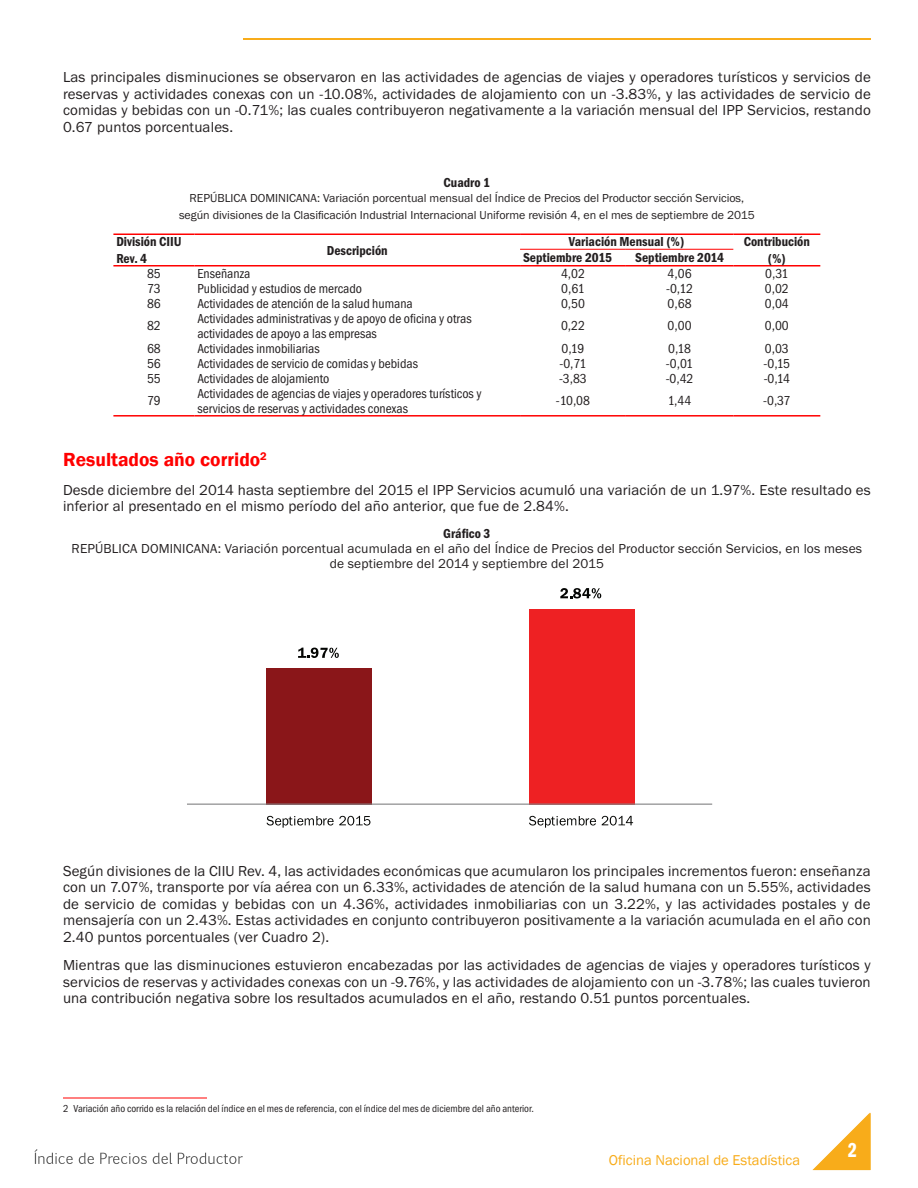
<style>
.page{position:relative;width:918px;height:1188px;background:#fff}
.page>*{position:absolute;margin:0;border:0;box-sizing:border-box;transform-origin:0 0}
.Cuerpo_de_texto{font:21px "ITC Franklin Gothic Std Dm Cp";color:#fff}
.Sub-Title{font:600 19.5px "Franklin Gothic";color:#f00}
.Body{font:15px/16.5px "Franklin Got Itc TOT Boo";letter-spacing:.01em;color:#231f20;text-align:justify}
.t1{font:14.7px "Franklin Gothic";color:#f8ac1a}
.izq_normal{font:13.5px/15px "Franklin Got Itc TOT Boo Con";color:#231f20}
.Gráficos{font:13.5px/15px "Franklin Got Itc TOT Boo";letter-spacing:.01em;color:#231f20;text-align:center}
.center_9pt{font:13.5px "Franklin Got Itc TOT Boo Con";color:#231f20}
.Encabezado_tablas_ce{font:13.5px "Franklin Got Itc TOT Dem Con";color:#231f20}
.Encabezado_tablas_le{font:13.5px/16.5px "Franklin Got Itc TOT Dem Con";color:#231f20}
.Gráficos-2{font:13.5px "Franklin Got Itc TOT Dem Con";color:#231f20}
.Gráficos-3{font:12px "Franklin Got Itc TOT Boo";color:#231f20}
.footnote_text{font:10.5px "Franklin Got Itc TOT Boo Con";color:#231f20}
.s1{font-family:"Franklin Got Itc TOT Dem Con"}
</style>
<div class="page">
<hr style="left:243px;top:38px;width:628px;height:1px;background:#f8ac1a">
<svg style="left:812px;top:1113px;width:59px;height:57px"></svg>
<svg style="left:35px;top:1149px;width:38px;height:15px"></svg>
<svg style="left:79px;top:1153px;width:15px;height:11px"></svg>
<svg style="left:100px;top:1153px;width:47px;height:11px"></svg>
<svg style="left:153px;top:1153px;width:19px;height:11px"></svg>
<svg style="left:178px;top:1153px;width:65px;height:11px"></svg>
<hr style="left:113px;top:234px;width:81px;height:1px;background:#f00">
<hr style="left:194px;top:234px;width:326px;height:1px;background:#f00">
<hr style="left:520px;top:234px;width:106px;height:1px;background:#f00">
<hr style="left:626px;top:234px;width:107px;height:1px;background:#f00">
<hr style="left:733px;top:234px;width:87px;height:1px;background:#f00">
<hr style="left:520px;top:249px;width:106px;height:1px;background:#f00">
<hr style="left:626px;top:249px;width:107px;height:1px;background:#f00">
<hr style="left:113px;top:265px;width:81px;height:2px;background:#f00">
<hr style="left:194px;top:265px;width:326px;height:2px;background:#f00">
<hr style="left:733px;top:265px;width:87px;height:2px;background:#f00">
<hr style="left:113px;top:415px;width:81px;height:2px;background:#f00">
<hr style="left:194px;top:415px;width:326px;height:2px;background:#f00">
<hr style="left:520px;top:415px;width:106px;height:2px;background:#f00">
<hr style="left:626px;top:415px;width:107px;height:2px;background:#f00">
<hr style="left:733px;top:415px;width:87px;height:2px;background:#f00">
<hr style="left:520px;top:265px;width:106px;height:2px;background:#f00">
<hr style="left:626px;top:265px;width:107px;height:2px;background:#f00">
<hr style="left:63px;top:1098px;width:144px;height:1px;background:#f00">
<div style="left:266px;top:669px;width:106px;height:136px;background:#8a1619"></div>
<div style="left:529px;top:609px;width:106px;height:196px;background:#ee2123"></div>
<hr style="left:187px;top:804px;width:525px;height:1px;background:#868687">
<svg style="left:298px;top:648px;width:41px;height:10px"></svg>
<svg style="left:560px;top:588px;width:41px;height:10px"></svg>
<svg style="left:267px;top:816px;width:103px;height:12px"></svg>
<svg style="left:529px;top:816px;width:67px;height:12px"></svg>
<svg style="left:602px;top:816px;width:31px;height:10px"></svg>
<p class="Body" style="left:63px;top:69px;width:809px">Las principales disminuciones se observaron en las actividades de agencias de viajes y operadores turísticos y servicios de reservas y actividades conexas con un -10.08%, actividades de alojamiento con un -3.83%, y las actividades de servicio de comidas y bebidas con un -0.71%; las cuales contribuyeron negativamente a la variación mensual del IPP Servicios, restando 0.67 puntos porcentuales.</p>
<p class="Gráficos-2" style="left:444px;top:175px;width:48px">Cuadro 1</p>
<p class="Gráficos-3" style="left:190px;top:191px;width:556px">REPÚBLICA DOMINICANA: Variación porcentual mensual del Índice de Precios del Productor sección Servicios,</p>
<p class="Gráficos-3" style="left:179px;top:208px;width:577px">según divisiones de la Clasificación Industrial Internacional Uniforme revisión 4, en el mes de septiembre de 2015</p>
<p class="Encabezado_tablas_le" style="left:116px;top:234px;width:67px">División CIIU<br>Rev. 4</p>
<p class="Encabezado_tablas_ce" style="left:327px;top:242px;width:62px">Descripción</p>
<p class="Encabezado_tablas_ce" style="left:569px;top:234px;width:117px">Variación Mensual (%)</p>
<p class="Encabezado_tablas_ce" style="left:744px;top:234px;width:68px">Contribución</p>
<p class="Encabezado_tablas_le" style="left:523px;top:249px;width:91px">Septiembre 2015</p>
<p class="Encabezado_tablas_ce" style="left:635px;top:250px;width:90px">Septiembre 2014</p>
<p class="Encabezado_tablas_ce" style="left:768px;top:251px;width:20px">(%)</p>
<p class="center_9pt" style="left:147px;top:266px;width:15px">85</p>
<p class="izq_normal" style="left:197px;top:266px;width:54px">Enseñanza</p>
<p class="center_9pt" style="left:561px;top:266px;width:25px">4,02</p>
<p class="center_9pt" style="left:668px;top:266px;width:25px">4,06</p>
<p class="center_9pt" style="left:765px;top:266px;width:25px">0,31</p>
<p class="center_9pt" style="left:147px;top:281px;width:15px">73</p>
<p class="izq_normal" style="left:197px;top:281px;width:166px">Publicidad y estudios de mercado</p>
<p class="center_9pt" style="left:561px;top:281px;width:25px">0,61</p>
<p class="center_9pt" style="left:666px;top:281px;width:28px">-0,12</p>
<p class="center_9pt" style="left:765px;top:281px;width:25px">0,02</p>
<p class="center_9pt" style="left:147px;top:296px;width:15px">86</p>
<p class="izq_normal" style="left:197px;top:296px;width:217px">Actividades de atención de la salud humana</p>
<p class="center_9pt" style="left:561px;top:296px;width:25px">0,50</p>
<p class="center_9pt" style="left:668px;top:296px;width:25px">0,68</p>
<p class="center_9pt" style="left:765px;top:296px;width:25px">0,04</p>
<p class="center_9pt" style="left:147px;top:318px;width:15px">82</p>
<p class="izq_normal" style="left:197px;top:311px;width:276px">Actividades administrativas y de apoyo de oficina y otras actividades de apoyo a las empresas</p>
<p class="center_9pt" style="left:561px;top:318px;width:25px">0,22</p>
<p class="center_9pt" style="left:668px;top:318px;width:25px">0,00</p>
<p class="center_9pt" style="left:765px;top:318px;width:25px">0,00</p>
<p class="center_9pt" style="left:147px;top:341px;width:15px">68</p>
<p class="izq_normal" style="left:197px;top:341px;width:124px">Actividades inmobiliarias</p>
<p class="center_9pt" style="left:562px;top:341px;width:24px">0,19</p>
<p class="center_9pt" style="left:668px;top:341px;width:24px">0,18</p>
<p class="center_9pt" style="left:765px;top:341px;width:25px">0,03</p>
<p class="center_9pt" style="left:147px;top:356px;width:15px">56</p>
<p class="izq_normal" style="left:197px;top:356px;width:222px">Actividades de servicio de comidas y bebidas</p>
<p class="center_9pt" style="left:559px;top:356px;width:28px">-0,71</p>
<p class="center_9pt" style="left:666px;top:356px;width:29px">-0,01</p>
<p class="center_9pt" style="left:764px;top:356px;width:28px">-0,15</p>
<p class="center_9pt" style="left:147px;top:371px;width:15px">55</p>
<p class="izq_normal" style="left:197px;top:371px;width:134px">Actividades de alojamiento</p>
<p class="center_9pt" style="left:559px;top:371px;width:29px">-3,83</p>
<p class="center_9pt" style="left:666px;top:371px;width:29px">-0,42</p>
<p class="center_9pt" style="left:764px;top:371px;width:28px">-0,14</p>
<p class="center_9pt" style="left:147px;top:393px;width:15px">79</p>
<p class="izq_normal" style="left:197px;top:386px;width:286px">Actividades de agencias de viajes y operadores turísticos y servicios de reservas y actividades conexas</p>
<p class="center_9pt" style="left:556px;top:393px;width:36px">-10,08</p>
<p class="center_9pt" style="left:668px;top:393px;width:25px">1,44</p>
<p class="center_9pt" style="left:763px;top:393px;width:29px">-0,37</p>
<p class="Sub-Title" style="left:63px;top:448px;width:205px">Resultados año corrido<sup>2</sup></p>
<p class="Body" style="left:63px;top:482px;width:809px">Desde diciembre del 2014 hasta septiembre del 2015 el IPP Servicios acumuló una variación de un 1.97%. Este resultado es inferior al presentado en el mismo período del año anterior, que fue de 2.84%.</p>
<p class="Gráficos" style="left:72px;top:526px;width:792px"><span class="s1">Gráfico 3<br></span>REPÚBLICA DOMINICANA: Variación porcentual acumulada en el año del Índice de Precios del Productor sección Servicios, en los meses de septiembre del 2014 y septiembre del 2015</p>
<p class="Body" style="left:63px;top:863px;width:809px">Según divisiones de la CIIU Rev. 4, las actividades económicas que acumularon los principales incrementos fueron: enseñanza con un 7.07%, transporte por vía aérea con un 6.33%, actividades de atención de la salud humana con un 5.55%, actividades de servicio de comidas y bebidas con un 4.36%, actividades inmobiliarias con un 3.22%, y las actividades postales y de mensajería con un 2.43%. Estas actividades en conjunto contribuyeron positivamente a la variación acumulada en el año con 2.40 puntos porcentuales (ver Cuadro 2).</p>
<p class="Body" style="left:63px;top:957px;width:809px">Mientras que las disminuciones estuvieron encabezadas por las actividades de agencias de viajes y operadores turísticos y servicios de reservas y actividades conexas con un -9.76%, y las actividades de alojamiento con un -3.78%; las cuales tuvieron una contribución negativa sobre los resultados acumulados en el año, restando 0.51 puntos porcentuales.</p>
<p class="footnote_text" style="left:63px;top:1102px;width:472px">2 Variación año corrido es la relación del índice en el mes de referencia, con el índice del mes de diciembre del año anterior.</p>
<p class="t1" style="left:609px;top:1151px;width:193px">Oficina Nacional de Estadística</p>
<p class="Cuerpo_de_texto" style="left:848px;top:1139px;width:10px">2</p>
</div>
